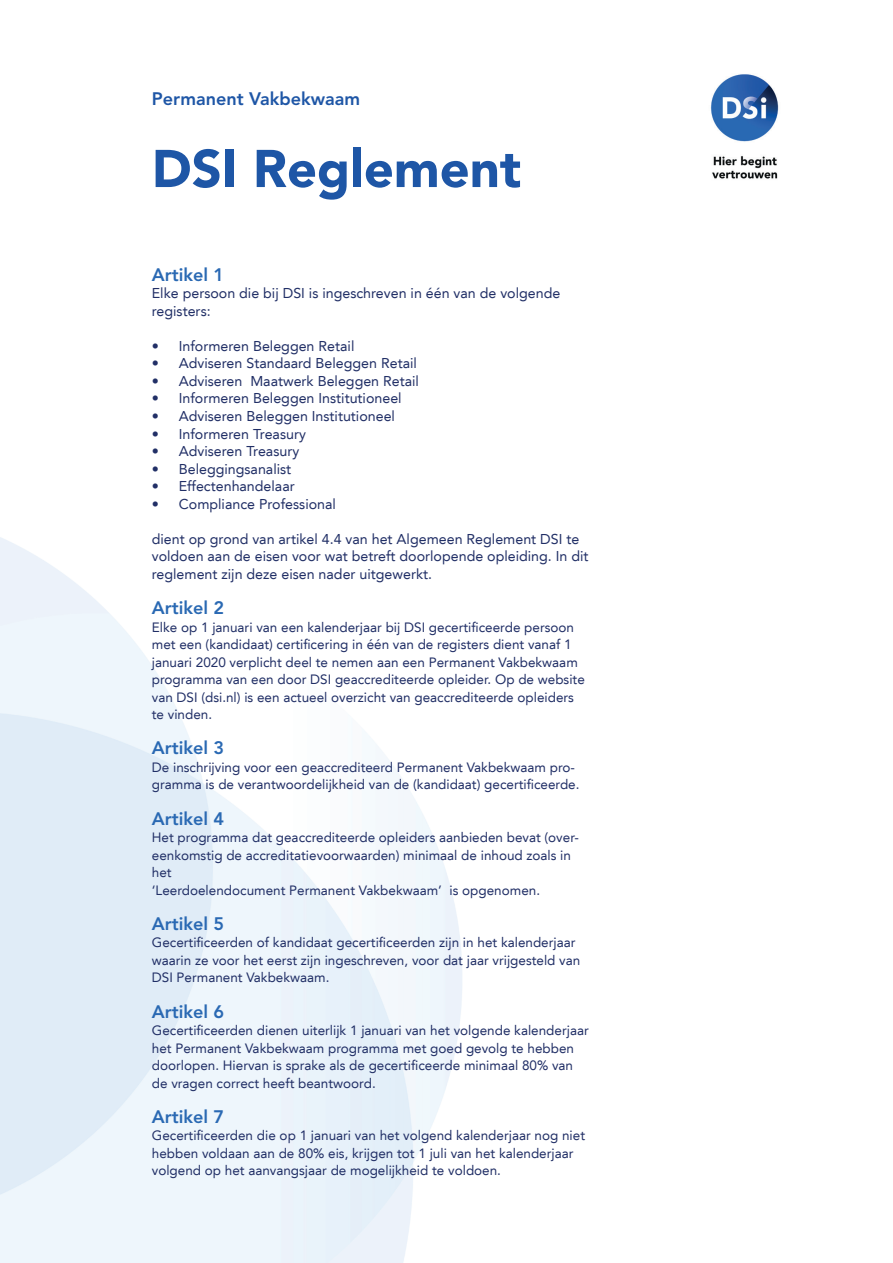
<style>
.page{position:relative;width:893px;height:1263px;background:#fff}
.page>*{position:absolute;margin:0;border:0;box-sizing:border-box;transform-origin:0 0}
.t1{font:900 52.5px "Avenir LT Std";color:#1e56a6}
.t2{font:800 18px "Avenir LT Std";color:#2a69b3}
.t3{font:800 18px "Avenir LT Std";color:#1e56a6}
.t4{font:14.25px/17.5px "Avenir LT";color:#212f66}
.t5{font:13.5px/17.5px "Avenir LT";color:#212f66}
</style>
<div class="page">
<img style="left:710px;top:74px;width:69px;height:105px">
<h2 class="t3" style="left:152px;top:88px;width:210px">Permanent Vakbekwaam</h2>
<h1 class="t1" style="left:152px;top:137px;width:371px">DSI Reglement</h1>
<h2 class="t2" style="left:152px;top:264px;width:74px">Artikel 1</h2>
<p class="t4" style="left:152px;top:285px;width:410px">Elke persoon die bij DSI is ingeschreven in één van de volgende registers:</p>
<p class="t4" style="left:152px;top:337px;width:204px">• Informeren Beleggen Retail</p>
<p class="t4" style="left:152px;top:355px;width:267px">• Adviseren Standaard Beleggen Retail</p>
<p class="t4" style="left:152px;top:372px;width:269px">• Adviseren Maatwerk Beleggen Retail</p>
<p class="t4" style="left:152px;top:390px;width:251px">• Informeren Beleggen Institutioneel</p>
<p class="t4" style="left:152px;top:407px;width:245px">• Adviseren Beleggen Institutioneel</p>
<p class="t4" style="left:152px;top:425px;width:156px">• Informeren Treasury</p>
<p class="t4" style="left:152px;top:442px;width:149px">• Adviseren Treasury</p>
<p class="t4" style="left:152px;top:460px;width:141px">• Beleggingsanalist</p>
<p class="t4" style="left:152px;top:478px;width:144px">• Effectenhandelaar</p>
<p class="t4" style="left:152px;top:495px;width:186px">• Compliance Professional</p>
<p class="t4" style="left:152px;top:530px;width:438px">dient op grond van artikel 4.4 van het Algemeen Reglement DSI te voldoen aan de eisen voor wat betreft doorlopende opleiding. In dit reglement zijn deze eisen nader uitgewerkt.</p>
<h2 class="t2" style="left:152px;top:597px;width:74px">Artikel 2</h2>
<p class="t5" style="left:152px;top:618px;width:435px">Elke op 1 januari van een kalenderjaar bij DSI gecertificeerde persoon met een (kandidaat) certificering in één van de registers dient vanaf 1 januari 2020 verplicht deel te nemen aan een Permanent Vakbekwaam programma van een door DSI geaccrediteerde opleider. Op de website van DSI (dsi.nl) is een actueel overzicht van geaccrediteerde opleiders te vinden.</p>
<h2 class="t2" style="left:152px;top:737px;width:74px">Artikel 3</h2>
<p class="t5" style="left:152px;top:758px;width:429px">De inschrijving voor een geaccrediteerd Permanent Vakbekwaam pro&shy;gramma is de verantwoordelijkheid van de (kandidaat) gecertificeerde.</p>
<h2 class="t2" style="left:152px;top:808px;width:74px">Artikel 4</h2>
<p class="t5" style="left:152px;top:829px;width:428px">Het programma dat geaccrediteerde opleiders aanbieden bevat (over&shy;eenkomstig de accreditatievoorwaarden) minimaal de inhoud zoals in het<br>‘Leerdoelendocument Permanent Vakbekwaam’ is opgenomen.</p>
<h2 class="t2" style="left:152px;top:913px;width:74px">Artikel 5</h2>
<p class="t5" style="left:152px;top:934px;width:430px">Gecertificeerden of kandidaat gecertificeerden zijn in het kalenderjaar waarin ze voor het eerst zijn ingeschreven, voor dat jaar vrijgesteld van<br>DSI Permanent Vakbekwaam.</p>
<h2 class="t2" style="left:152px;top:1000px;width:74px">Artikel 6</h2>
<p class="t5" style="left:152px;top:1022px;width:438px">Gecertificeerden dienen uiterlijk 1 januari van het volgende kalenderjaar het Permanent Vakbekwaam programma met goed gevolg te hebben doorlopen. Hiervan is sprake als de gecertificeerde minimaal 80% van de vragen correct heeft beantwoord.</p>
<h2 class="t2" style="left:152px;top:1106px;width:74px">Artikel 7</h2>
<p class="t5" style="left:152px;top:1127px;width:435px">Gecertificeerden die op 1 januari van het volgend kalenderjaar nog niet hebben voldaan aan de 80% eis, krijgen tot 1 juli van het kalenderjaar volgend op het aanvangsjaar de mogelijkheid te voldoen.</p>
</div>
